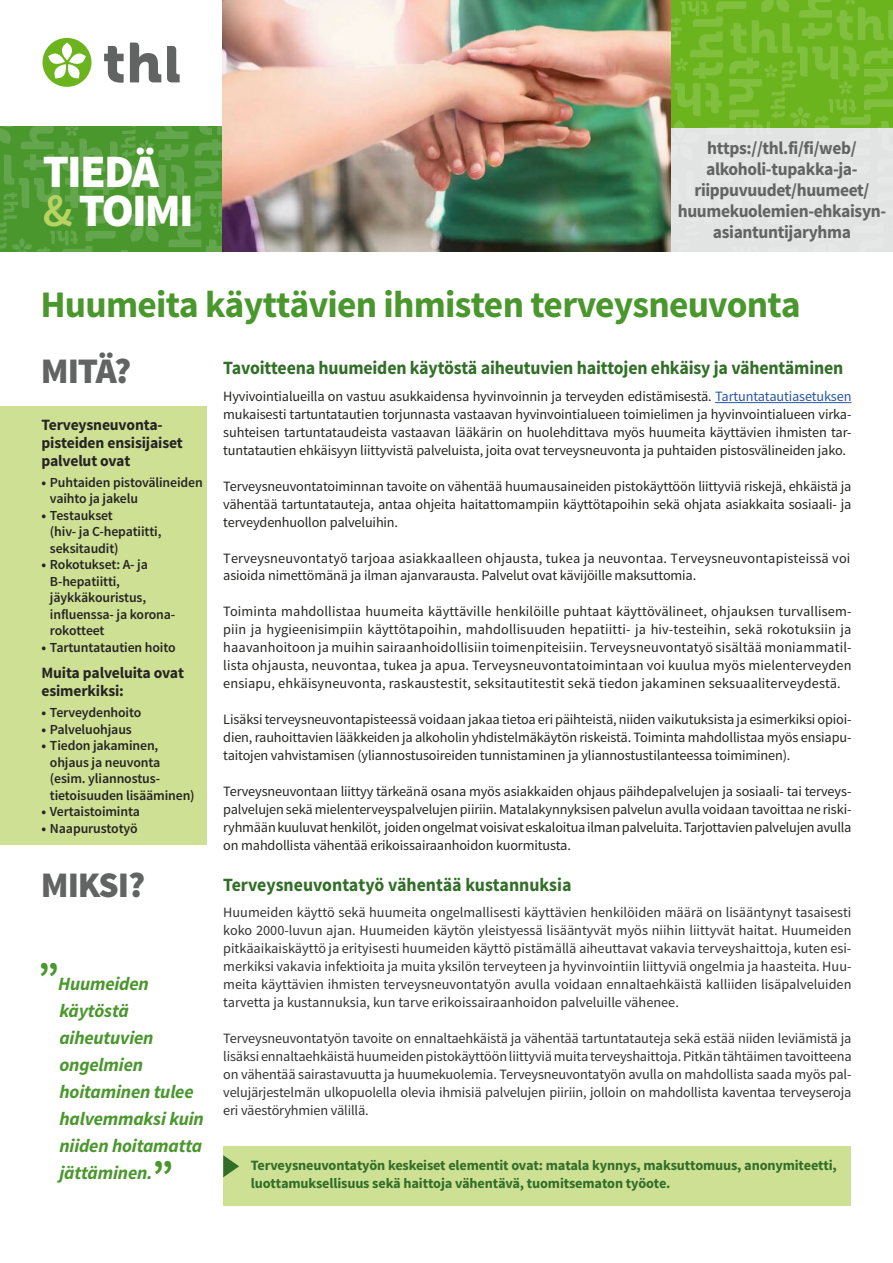
<style>
.page{position:relative;width:893px;height:1263px;background:#fff}
.page>*{position:absolute;margin:0;border:0;box-sizing:border-box;transform-origin:0 0}
.Tiedä_Toimi_logo{font:900 46.5px "Source Sans Pro";letter-spacing:-.04em;color:#fff}
.Otsikko1{font:700 37.5px "Source Sans Pro";letter-spacing:-.02em;color:#4a972e}
.t1{font:900 36px "Source Sans Pro";letter-spacing:-.03em;color:#626463}
.Leipis{font:700 18.75px "Source Sans Pro";letter-spacing:-.01em;color:#316e27;scale:.95 1}
.nosto{font:italic 700 18.75px/27px "Source Sans Pro";letter-spacing:-.01em;color:#4a972e}
.Verkko-osoite{font:700 18px/21px "Source Sans Pro";letter-spacing:-.02em;color:#626463;text-align:center}
.Leipis-2{font:700 15.75px/18px "Source Sans Pro";letter-spacing:-.01em;color:#252523}
.Leipis-3{font:14.25px/18px "Source Sans Pro";letter-spacing:-.01em;color:#252523;text-align:justify}
.Leipis-4{font:14.25px/18px "Source Sans Pro";letter-spacing:-.01em;color:#333;text-align:justify}
.Leipis-5{font:14.25px/17.5px "Source Sans Pro";letter-spacing:.01em;color:#252523}
.Leipis-6{font:700 14.25px/18px "Source Sans Pro";letter-spacing:-.01em;color:#316e27}
.t2{font:600 13.8px/16.5px "Source Sans Pro";letter-spacing:-.01em;color:#252523}
.s1{font-weight:600;color:#b8d35f}
.s2{color:#2956a2}
.s3{font-weight:700}
.s4{font-style:normal;font-size:39px}
</style>
<div class="page">
<svg style="left:669px;top:0;width:224px;height:252px;background:#aacd85"></svg>
<svg style="left:0;top:126px;width:222px;height:125px;background:#529c38"></svg>
<div style="left:223px;top:1146px;width:627px;height:59px;background:#cee094"></div>
<div style="left:0;top:407px;width:206px;height:438px;background:#cee094"></div>
<svg style="left:104px;top:43px;width:76px;height:40px"></svg>
<div style="left:43px;top:38px;width:48px;height:49px;background:#6cb41e;border-radius:50%"></div>
<svg style="left:48px;top:43px;width:38px;height:36px"></svg>
<img style="left:222px;top:0;width:449px;height:251px">
<svg style="left:223px;top:1155px;width:16px;height:22px"></svg>
<hr style="left:715px;top:402px;width:136px;height:1px;background:#2956a2">
<p class="Tiedä_Toimi_logo" style="left:43px;top:142px;width:117px">TIEDÄ</p>
<p class="Tiedä_Toimi_logo" style="left:43px;top:180px;width:152px"><span class="s1">&amp;</span> TOIMI</p>
<p class="Verkko-osoite" style="left:678px;top:138px;width:210px">https://thl.fi/fi/web/ alkoholi-tupakka-ja&shy;riippuvuudet/huumeet/ huumekuolemien-ehkaisyn&shy;asiantuntijaryhma</p>
<h1 class="Otsikko1" style="left:40px;top:281px;width:762px">Huumeita käyttävien ihmisten terveysneuvonta</h1>
<h3 class="t1" style="left:41px;top:348px;width:92px">MITÄ?</h3>
<p class="Leipis" style="left:223px;top:356px;width:654px">Tavoitteena huumeiden käytöstä aiheutuvien haittojen ehkäisy ja vähentäminen</p>
<p class="Leipis-3" style="left:223px;top:387px;width:630px">Hyvivointialueilla on vastuu asukkaidensa hyvinvoinnin ja terveyden edistämisestä. <span class="s2">Tartuntatautiasetuksen </span>mukaisesti tartuntatautien torjunnasta vastaavan hyvinvointialueen toimielimen ja hyvinvointialueen virka&shy;suhteisen tartuntataudeista vastaavan lääkärin on huolehdittava myös huumeita käyttävien ihmisten tar&shy;tuntatautien ehkäisyyn liittyvistä palveluista, joita ovat terveysneuvonta ja puhtaiden pistosvälineiden jako.</p>
<p class="Leipis-3" style="left:223px;top:477px;width:630px">Terveysneuvontatoiminnan tavoite on vähentää huumausaineiden pistokäyttöön liittyviä riskejä, ehkäistä ja vähentää tartuntatauteja, antaa ohjeita haitattomampiin käyttötapoihin sekä ohjata asiakkaita sosiaali- ja terveydenhuollon palveluihin.</p>
<p class="Leipis-5" style="left:223px;top:549px;width:629px">Terveysneuvontatyö tarjoaa asiakkaalleen ohjausta, tukea ja neuvontaa. Terveysneuvontapisteissä voi asioida nimettömänä ja ilman ajanvarausta. Palvelut ovat kävijöille maksuttomia.</p>
<p class="Leipis-3" style="left:223px;top:603px;width:630px">Toiminta mahdollistaa huumeita käyttäville henkilöille puhtaat käyttövälineet, ohjauksen turvallisem&shy;piin ja hygieenisimpiin käyttötapoihin, mahdollisuuden hepatiitti- ja hiv-testeihin, sekä rokotuksiin ja haavanhoitoon ja muihin sairaanhoidollisiin toimenpiteisiin. Terveysneuvontatyö sisältää moniammatil&shy;lista ohjausta, neuvontaa, tukea ja apua. Terveysneuvontatoimintaan voi kuulua myös mielenterveyden ensiapu, ehkäisyneuvonta, raskaustestit, seksitautitestit sekä tiedon jakaminen seksuaaliterveydestä.</p>
<p class="Leipis-3" style="left:223px;top:711px;width:630px">Lisäksi terveysneuvontapisteessä voidaan jakaa tietoa eri päihteistä, niiden vaikutuksista ja esimerkiksi opioi&shy;dien, rauhoittavien lääkkeiden ja alkoholin yhdistelmäkäytön riskeistä. Toiminta mahdollistaa myös ensiapu&shy;taitojen vahvistamisen (yliannostusoireiden tunnistaminen ja yliannostustilanteessa toimiminen).</p>
<p class="Leipis-3" style="left:223px;top:783px;width:630px">Terveysneuvontaan liittyy tärkeänä osana myös asiakkaiden ohjaus päihdepalvelujen ja sosiaali- tai terveys&shy;palvelujen sekä mielenterveyspalvelujen piiriin. Matalakynnyksisen palvelun avulla voidaan tavoittaa ne riski&shy;ryhmään kuuluvat henkilöt, joiden ongelmat voisivat eskaloitua ilman palveluita. Tarjottavien palvelujen avulla on mahdollista vähentää erikoissairaanhoidon kuormitusta.</p>
<p class="Leipis" style="left:223px;top:872px;width:368px">Terveysneuvontatyö vähentää kustannuksia</p>
<p class="Leipis-4" style="left:223px;top:904px;width:630px">Huumeiden käyttö sekä huumeita ongelmallisesti käyttävien henkilöiden määrä on lisääntynyt tasaisesti koko 2000-luvun ajan. Huumeiden käytön yleistyessä lisääntyvät myös niihin liittyvät haitat. Huumeiden pitkäaikaiskäyttö ja erityisesti huumeiden käyttö pistämällä aiheuttavat vakavia terveyshaittoja, kuten esi&shy;merkiksi vakavia infektioita ja muita yksilön terveyteen ja hyvinvointiin liittyviä ongelmia ja haasteita. Huu&shy;meita käyttävien ihmisten terveysneuvontatyön avulla voidaan ennaltaehkäistä kalliiden lisäpalveluiden tarvetta ja kustannuksia, kun tarve erikoissairaanhoidon palveluille vähenee.</p>
<p class="Leipis-4" style="left:223px;top:1030px;width:630px">Terveysneuvontatyön tavoite on ennaltaehkäistä ja vähentää tartuntatauteja sekä estää niiden leviämistä ja lisäksi ennaltaehkäistä huumeiden pistokäyttöön liittyviä muita terveyshaittoja. Pitkän tähtäimen tavoitteena on vähentää sairastavuutta ja huumekuolemia. Terveysneuvontatyön avulla on mahdollista saada myös pal&shy;velujärjestelmän ulkopuolella olevia ihmisiä palvelujen piiriin, jolloin on mahdollista kaventaa terveyseroja eri väestöryhmien välillä.</p>
<p class="Leipis-2" style="left:41px;top:416px;width:143px">Terveysneuvonta&shy;pisteiden ensisijaiset palvelut ovat</p>
<p class="t2" style="left:50px;top:474px;width:154px;text-indent:-9px"><span class="s3">•</span> Puhtaiden pistovälineiden vaihto ja jakelu</p>
<p class="t2" style="left:50px;top:507px;width:113px;text-indent:-9px"><span class="s3">•</span> Testaukset<br>(hiv- ja C-hepatiitti, seksitaudit)</p>
<p class="t2" style="left:50px;top:557px;width:127px;text-indent:-9px"><span class="s3">•</span> Rokotukset: A- ja<br>B-hepatiitti, jäykkäkouristus, influenssa- ja korona&shy;rokotteet</p>
<p class="t2" style="left:41px;top:639px;width:136px"><span class="s3">•</span> Tartuntatautien hoito</p>
<p class="Leipis-2" style="left:41px;top:665px;width:144px">Muita palveluita ovat esimerkiksi:</p>
<p class="t2" style="left:41px;top:704px;width:101px"><span class="s3">•</span> Terveydenhoito</p>
<p class="t2" style="left:41px;top:721px;width:92px"><span class="s3">•</span> Palveluohjaus</p>
<p class="t2" style="left:50px;top:737px;width:146px;text-indent:-9px"><span class="s3">•</span> Tiedon jakaminen, ohjaus ja neuvonta (esim. yliannostus&shy;tietoisuuden lisääminen)</p>
<p class="t2" style="left:41px;top:803px;width:100px"><span class="s3">•</span> Vertaistoiminta</p>
<p class="t2" style="left:41px;top:820px;width:98px"><span class="s3">•</span> Naapurustotyö</p>
<h3 class="t1" style="left:41px;top:861px;width:106px">MIKSI?</h3>
<p class="nosto" style="left:59px;top:970px;width:146px;text-indent:-21px"><span class="s4">”</span>Huumeiden käytöstä aiheutuvien ongelmien hoitaminen tulee halvemmaksi kuin niiden hoitamatta jättäminen.<span class="s4">”</span></p>
<p class="Leipis-6" style="left:251px;top:1157px;width:587px">Terveysneuvontatyön keskeiset elementit ovat: matala kynnys, maksuttomuus, anonymiteetti, luottamuksellisuus sekä haittoja vähentävä, tuomitsematon työote.</p>
</div>
